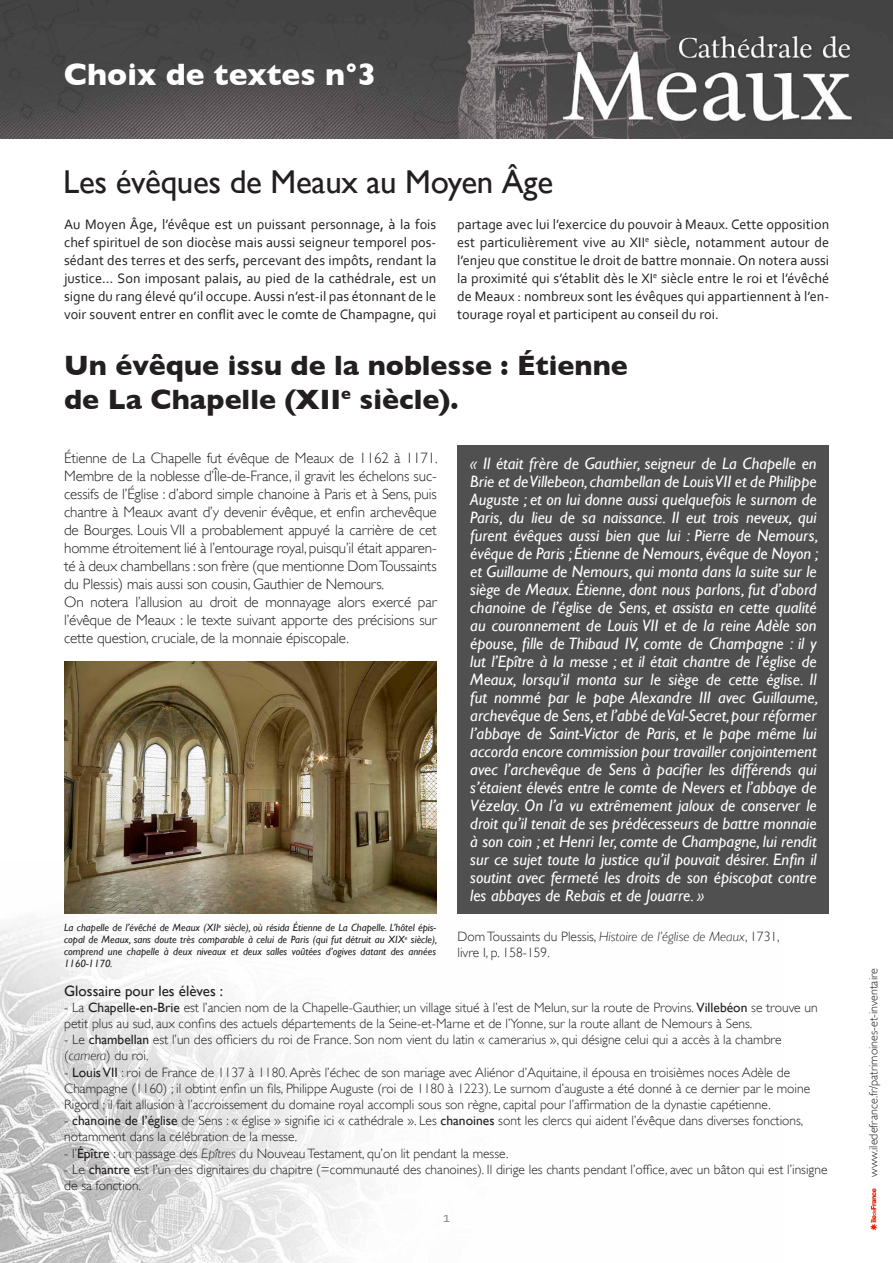
<style>
.page{position:relative;width:893px;height:1263px;background:#fff}
.page>*{position:absolute;margin:0;border:0;box-sizing:border-box;transform-origin:0 0}
.t1{font:33px "Gill Sans";letter-spacing:-.01em;color:#231f20}
.t2{font:700 31.5px "Gill Sans";color:#fff}
.t3{font:700 28.5px/34.2px "Gill Sans";color:#231f20}
.t4{font:italic 16.5px/18px "Gill Sans";color:#fff;text-align:justify}
.t5{font:300 15px/18px "Gill Sans";letter-spacing:-.01em;color:#231f20;text-align:justify}
.t6{font:15px "Gill Sans";color:#231f20}
.légende_titre{font:15px "Corbel";color:#87898c}
.t7{font:14.25px/18px "Corbel";color:#231f20;text-align:justify}
.t8{font:300 13.5px/16.2px "Gill Sans";color:#231f20}
.t9{font:300 12px "Gill Sans";color:#231f20}
.t10{font:italic 10.5px/12px "Gill Sans";color:#231f20;text-align:justify}
.s1{font-style:italic}
.s2{font-weight:400}
</style>
<div class="page">
<img style="left:0;top:0;width:893px;height:138px">
<img style="left:0;top:861px;width:784px;height:402px">
<div style="left:457px;top:445px;width:372px;height:468px;background:#505050"></div>
<img style="left:64px;top:661px;width:372px;height:252px">
<img style="left:870px;top:1188px;width:8px;height:43px">
<p class="t2" style="left:64px;top:56px;width:314px">Choix de textes n°3</p>
<p class="t1" style="left:63px;top:162px;width:491px">Les évêques de Meaux au Moyen Âge</p>
<p class="t7" style="left:64px;top:215px;width:374px">Au Moyen Âge, l’évêque est un puissant personnage, à la fois chef spirituel de son diocèse mais aussi seigneur temporel pos&shy;sédant des terres et des serfs, percevant des impôts, rendant la justice… Son imposant palais, au pied de la cathédrale, est un signe du rang élevé qu’il occupe. Aussi n’est-il pas étonnant de le voir souvent entrer en conflit avec le comte de Champagne, qui</p>
<p class="t7" style="left:457px;top:215px;width:374px">partage avec lui l’exercice du pouvoir à Meaux. Cette opposition est particulièrement vive au XII<sup>e</sup> siècle, notamment autour de l’enjeu que constitue le droit de battre monnaie. On notera aussi la proximité qui s’établit dès le XI<sup>e</sup> siècle entre le roi et l’évêché de Meaux : nombreux sont les évêques qui appartiennent à l’en&shy;tourage royal et participent au conseil du roi.</p>
<p class="t3" style="left:64px;top:348px;width:565px">Un évêque issu de la noblesse : Étienne de La Chapelle (XII<sup>e</sup> siècle).</p>
<p class="t5" style="left:64px;top:449px;width:375px">Étienne de La Chapelle fut évêque de Meaux de 1162 à 1171.<br>Membre de la noblesse d’Île-de-France, il gravit les échelons suc&shy;cessifs de l’Église : d’abord simple chanoine à Paris et à Sens, puis chantre à Meaux avant d’y devenir évêque, et enfin archevêque de Bourges. Louis VII a probablement appuyé la carrière de cet homme étroitement lié à l’entourage royal, puisqu’il était apparen&shy;té à deux chambellans : son frère (que mentionne Dom Toussaints du Plessis) mais aussi son cousin, Gauthier de Nemours.</p>
<p class="t5" style="left:64px;top:593px;width:374px">On notera l’allusion au droit de monnayage alors exercé par l’évêque de Meaux : le texte suivant apporte des précisions sur cette question, cruciale, de la monnaie épiscopale.</p>
<p class="t10" style="left:64px;top:921px;width:375px">La chapelle de l’évêché de Meaux (XII<sup>e</sup> siècle), où résida Étienne de La Chapelle. L’hôtel épis&shy;copal de Meaux, sans doute très comparable à celui de Paris (qui fut détruit au XIX<sup>e</sup> siècle), comprend une chapelle à deux niveaux et deux salles voûtées d’ogives datant des années 1160-1170.</p>
<p class="t4" style="left:470px;top:455px;width:350px">« Il était frère de Gauthier, seigneur de La Chapelle en Brie et deVillebeon,chambellan de LouisVII et de Philippe Auguste ; et on lui donne aussi quelquefois le surnom de Paris, du lieu de sa naissance. Il eut trois neveux, qui furent évêques aussi bien que lui : Pierre de Nemours, évêque de Paris ;Étienne de Nemours, évêque de Noyon ; et Guillaume de Nemours, qui monta dans la suite sur le siège de Meaux. Étienne, dont nous parlons, fut d’abord chanoine de l’église de Sens, et assista en cette qualité au couronnement de Louis VII et de la reine Adèle son épouse, fille de Thibaud IV, comte de Champagne : il y lut l’Epître à la messe ; et il était chantre de l’église de Meaux, lorsqu’il monta sur le siège de cette église. Il fut nommé par le pape Alexandre III avec Guillaume, archevêque de Sens,et l’abbé deVal-Secret,pour réformer l’abbaye de Saint-Victor de Paris, et le pape même lui accorda encore commission pour travailler conjointement avec l’archevêque de Sens à pacifier les différends qui s’étaient élevés entre le comte de Nevers et l’abbaye de Vézelay. On l’a vu extrêmement jaloux de conserver le droit qu’il tenait de ses prédécesseurs de battre monnaie à son coin ; et Henri Ier, comte de Champagne, lui rendit sur ce sujet toute la justice qu’il pouvait désirer. Enfin il soutint avec fermeté les droits de son épiscopat contre les abbayes de Rebais et de Jouarre. »</p>
<p class="t8" style="left:457px;top:928px;width:324px">Dom Toussaints du Plessis, <span class="s1">Histoire de l’église de Meaux</span>, 1731, livre I, p. 158-159.</p>
<p class="t6" style="left:64px;top:982px;width:161px">Glossaire pour les élèves :</p>
<p class="t8" style="left:64px;top:999px;width:755px">- La <span class="s2">Chapelle-en-Brie</span> est l’ancien nom de la Chapelle-Gauthier, un village situé à l’est de Melun, sur la route de Provins. <span class="s2">Villebéon</span> se trouve un petit plus au sud, aux confins des actuels départements de la Seine-et-Marne et de l’Yonne, sur la route allant de Nemours à Sens.</p>
<p class="t8" style="left:64px;top:1031px;width:719px">- Le <span class="s2">chambellan</span> est l’un des officiers du roi de France. Son nom vient du latin « camerarius », qui désigne celui qui a accès à la chambre (<span class="s1">camera</span>) du roi.</p>
<p class="t8" style="left:64px;top:1064px;width:747px">- <span class="s2">Louis VII</span> : roi de France de 1137 à 1180. Après l’échec de son mariage avec Aliénor d’Aquitaine, il épousa en troisièmes noces Adèle de<br>Champagne (1160) ; il obtint enfin un fils, Philippe Auguste (roi de 1180 à 1223). Le surnom d’auguste a été donné à ce dernier par le moine<br>Rigord ; il fait allusion à l’accroissement du domaine royal accompli sous son règne, capital pour l’affirmation de la dynastie capétienne.</p>
<p class="t8" style="left:64px;top:1112px;width:741px">- <span class="s2">chanoine de l’église</span> de Sens : « église » signifie ici « cathédrale ». Les <span class="s2">chanoines</span> sont les clercs qui aident l’évêque dans diverses fonctions, notamment dans la célébration de la messe.</p>
<p class="t8" style="left:64px;top:1145px;width:446px">- l’<span class="s2">Épître</span> : un passage des <span class="s1">Epîtres</span> du Nouveau Testament, qu’on lit pendant la messe.</p>
<p class="t8" style="left:64px;top:1161px;width:765px">- Le <span class="s2">chantre</span> est l’un des dignitaires du chapitre (=communauté des chanoines). Il dirige les chants pendant l’office, avec un bâton qui est l’insigne de sa fonction.</p>
<p class="légende_titre" style="left:443px;top:1208px;width:8px">1</p>
<p class="t9" style="left:866px;top:1177px;width:210px;rotate:-90deg">www.iledefrance.fr/patrimoines-et-inventaire</p>
</div>
